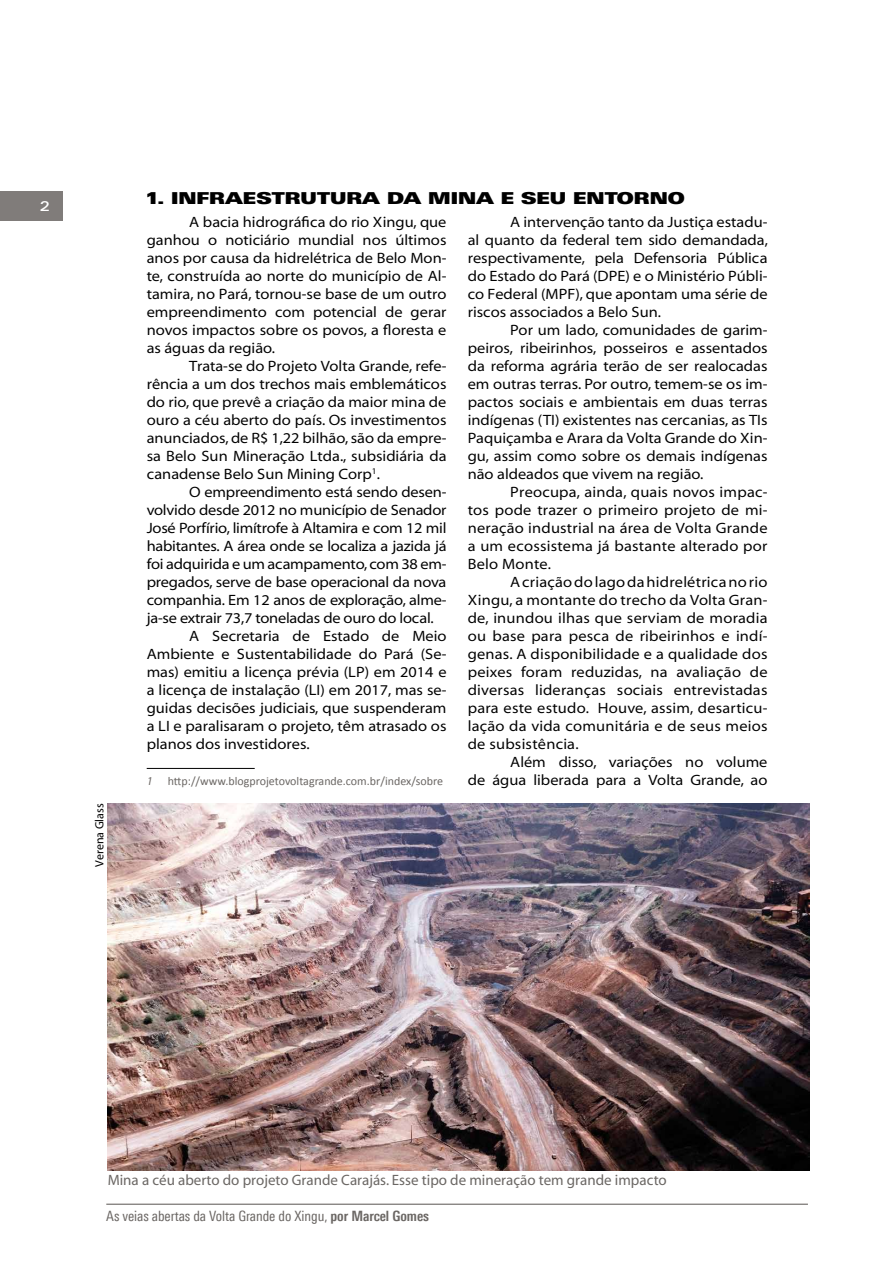
<style>
.page{position:relative;width:893px;height:1263px;background:#fff}
.page>*{position:absolute;margin:0;border:0;box-sizing:border-box;transform-origin:0 0}
.t1{font:16.5px "Linotype Univers 940 Ex X Black";color:#000}
.t2{font:15px/18px "Myriad MM 400 700";letter-spacing:.04em;color:#000;text-align:justify}
.t3{font:15px "Myriad MM 400 600";color:#6b6764}
.t4{font:15px "Myriad MM 400 700";letter-spacing:.01em;color:#000}
.t5{font:14.25px "Linotype Univers 420 Cn";letter-spacing:-.005em;color:#6b6764}
.t6{font:500 13.5px "Linotype Univers 540 Ex";color:#fff}
.t7{font:12px "Calibri";color:#6b6764}
.t8{font:12px "Myriad MM 400 600";color:#000}
.t9{font:12px "Myriad MM It 400 600";color:#6b6764}
.s1{font-family:"Linotype Univers 620 Cn";font-weight:700}
</style>
<div class="page">
<div style="left:0;top:191px;width:62px;height:30px;background:#807c7a"></div>
<hr style="left:106px;top:1203px;width:702px;height:2px;background:#6b6764">
<hr style="left:147px;top:768px;width:108px;height:1px;background:#000">
<img style="left:108px;top:803px;width:701px;height:367px">
<p class="t6" style="left:40px;top:199px;width:12px">2</p>
<p class="t8" style="left:94px;top:867px;width:65px;rotate:-90deg">Verena Glass</p>
<p class="t1" style="left:147px;top:188px;width:540px">1. INFRAESTRUTURA DA MINA E SEU ENTORNO</p>
<p class="t2" style="left:147px;top:214px;width:301px;text-indent:43px">A bacia hidrográfica do rio Xingu, que ganhou o noticiário mundial nos últimos anos por causa da hidrelétrica de Belo Mon&shy;te, construída ao norte do município de Al&shy;tamira, no Pará, tornou-se base de um outro empreendimento com potencial de gerar novos impactos sobre os povos, a floresta e as águas da região.</p>
<p class="t2" style="left:147px;top:358px;width:301px;text-indent:43px">Trata-se do Projeto Volta Grande, refe&shy;rência a um dos trechos mais emblemáticos do rio, que prevê a criação da maior mina de ouro a céu aberto do país. Os investimentos anunciados, de R$ 1,22 bilhão, são da empre&shy;sa Belo Sun Mineração Ltda., subsidiária da canadense Belo Sun Mining Corp<sup>1</sup>.</p>
<p class="t2" style="left:189px;top:484px;width:259px">O empreendimento está sendo desen-</p>
<p class="t2" style="left:147px;top:502px;width:301px">volvido desde 2012 no município de Senador</p>
<p class="t4" style="left:147px;top:521px;width:301px">José Porfírio, limítrofe à Altamira e com 12 mil</p>
<p class="t2" style="left:147px;top:538px;width:301px">habitantes. A área onde se localiza a jazida já</p>
<p class="t2" style="left:147px;top:556px;width:301px">foi adquirida e um acampamento, com 38 em-</p>
<p class="t2" style="left:147px;top:574px;width:301px">pregados, serve de base operacional da nova</p>
<p class="t2" style="left:147px;top:592px;width:301px">companhia. Em 12 anos de exploração, alme-</p>
<p class="t2" style="left:147px;top:610px;width:288px">ja-se extrair 73,7 toneladas de ouro do local.</p>
<p class="t2" style="left:189px;top:628px;width:258px">A Secretaria de Estado de Meio</p>
<p class="t2" style="left:147px;top:646px;width:301px">Ambiente e Sustentabilidade do Pará (Se-</p>
<p class="t2" style="left:147px;top:664px;width:301px">mas) emitiu a licença prévia (LP) em 2014 e</p>
<p class="t2" style="left:147px;top:682px;width:301px">a licença de instalação (LI) em 2017, mas se-</p>
<p class="t2" style="left:147px;top:700px;width:300px">guidas decisões judiciais, que suspenderam</p>
<p class="t2" style="left:147px;top:718px;width:301px">a LI e paralisaram o projeto, têm atrasado os</p>
<p class="t2" style="left:147px;top:736px;width:164px">planos dos investidores.</p>
<p class="t9" style="left:147px;top:776px;width:7px">1</p>
<p class="t7" style="left:168px;top:774px;width:277px">http://www.blogprojetovoltagrande.com.br/index/sobre</p>
<p class="t2" style="left:468px;top:214px;width:302px;text-indent:43px">A intervenção tanto da Justiça estadu&shy;al quanto da federal tem sido demandada, respectivamente, pela Defensoria Pública do Estado do Pará (DPE) e o Ministério Públi&shy;co Federal (MPF), que apontam uma série de riscos associados a Belo Sun.</p>
<p class="t2" style="left:468px;top:322px;width:301px;text-indent:43px">Por um lado, comunidades de garim&shy;peiros, ribeirinhos, posseiros e assentados da reforma agrária terão de ser realocadas em outras terras. Por outro, temem-se os im&shy;pactos sociais e ambientais em duas terras indígenas (TI) existentes nas cercanias, as TIs Paquiçamba e Arara da Volta Grande do Xin&shy;gu, assim como sobre os demais indígenas não aldeados que vivem na região.</p>
<p class="t2" style="left:468px;top:484px;width:301px;text-indent:43px">Preocupa, ainda, quais novos impac&shy;tos pode trazer o primeiro projeto de mi&shy;neração industrial na área de Volta Grande a um ecossistema já bastante alterado por Belo Monte.</p>
<p class="t2" style="left:468px;top:574px;width:301px;text-indent:43px">A criação do lago da hidrelétrica no rio Xingu, a montante do trecho da Volta Gran&shy;de, inundou ilhas que serviam de moradia ou base para pesca de ribeirinhos e indí&shy;genas. A disponibilidade e a qualidade dos peixes foram reduzidas, na avaliação de diversas lideranças sociais entrevistadas para este estudo. Houve, assim, desarticu&shy;lação da vida comunitária e de seus meios de subsistência.</p>
<p class="t2" style="left:468px;top:754px;width:301px;text-align:right">Além disso, variações no volume<br>de água liberada para a Volta Grande, ao</p>
<p class="t3" style="left:108px;top:1173px;width:561px">Mina a céu aberto do projeto Grande Carajás. Esse tipo de mineração tem grande impacto</p>
<p class="t5" style="left:106px;top:1208px;width:324px">As veias abertas da Volta Grande do Xingu, <span class="s1">por Marcel Gomes</span></p>
</div>
